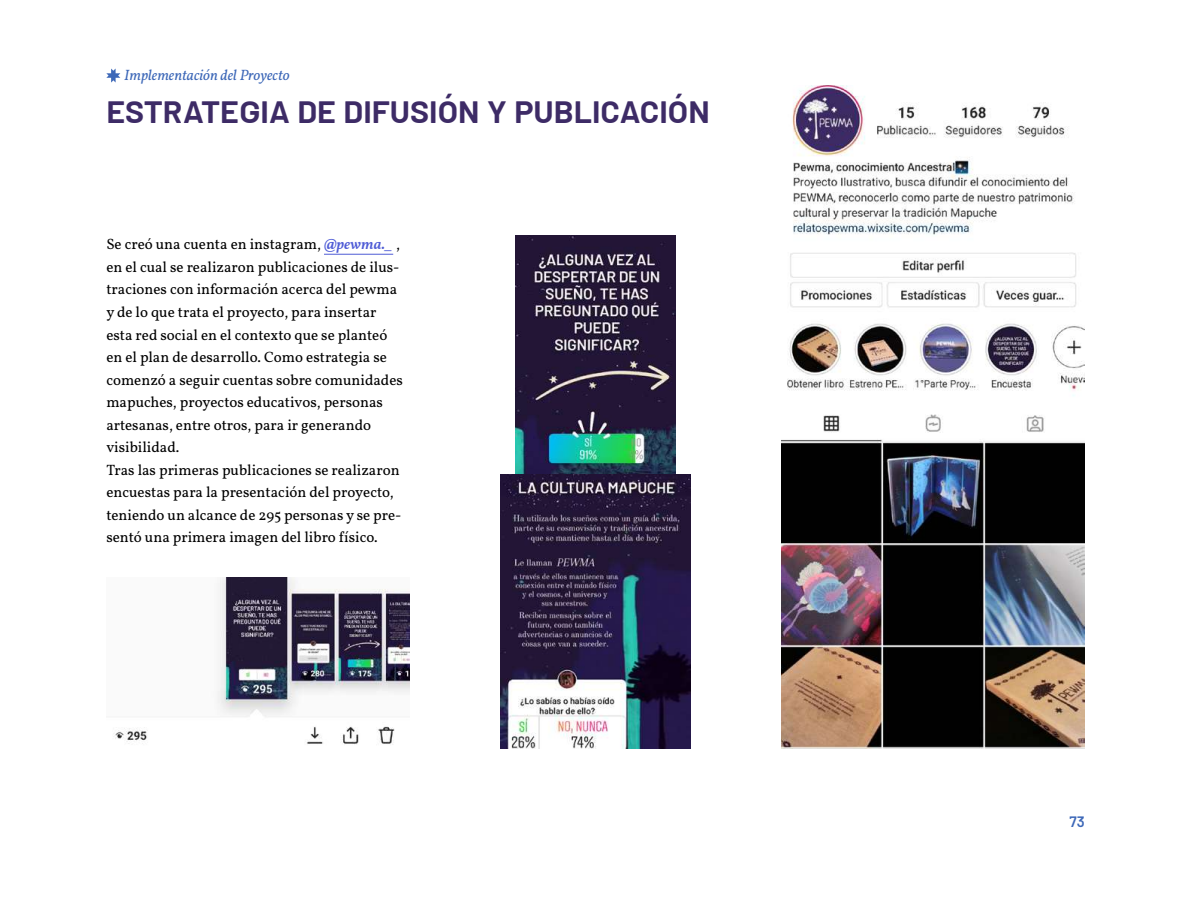
<style>
.page{position:relative;width:1191px;height:915px;background:#fff}
.page>*{position:absolute;margin:0;border:0;box-sizing:border-box;transform-origin:0 0}
.t1{font:600 37.5px "Barlow";color:#3d2b66}
.t2{font:15px/22.5px "Vollkorn";color:#000}
.t3{font:italic 15px "Vollkorn";color:#3d68b8}
.t4{font:600 15px "Barlow";color:#3d68b8}
.s1{font-weight:600;font-style:italic;color:#4f5cd6}
</style>
<div class="page">
<hr style="left:324px;top:254px;width:69px;height:1px;background:#4f5cd6">
<img style="left:781px;top:85px;width:303px;height:663px">
<img style="left:115px;top:577px;width:294px;height:168px">
<img style="left:516px;top:235px;width:159px;height:239px">
<img style="left:500px;top:474px;width:190px;height:274px">
<svg style="left:106px;top:68px;width:14px;height:14px"></svg>
<p class="t3" style="left:124px;top:64px;width:167px">Implementación del Proyecto</p>
<h1 class="t1" style="left:106px;top:82px;width:605px">ESTRATEGIA DE DIFUSIÓN Y PUBLICACIÓN</h1>
<p class="t2" style="left:106px;top:232px;width:298px">Se creó una cuenta en instagram, <span class="s1">@pewma._</span> , en el cual se realizaron publicaciones de ilus&shy;traciones con información acerca del pewma y de lo que trata el proyecto, para insertar esta red social en el contexto que se planteó en el plan de desarrollo. Como estrategia se comenzó a seguir cuentas sobre comunidades mapuches, proyectos educativos, personas artesanas, entre otros, para ir generando visibilidad.<br>Tras las primeras publicaciones se realizaron encuestas para la presentación del proyecto, teniendo un alcance de 295 personas y se pre&shy;sentó una primera imagen del libro físico.</p>
<p class="t4" style="left:1069px;top:810px;width:17px">73</p>
</div>
